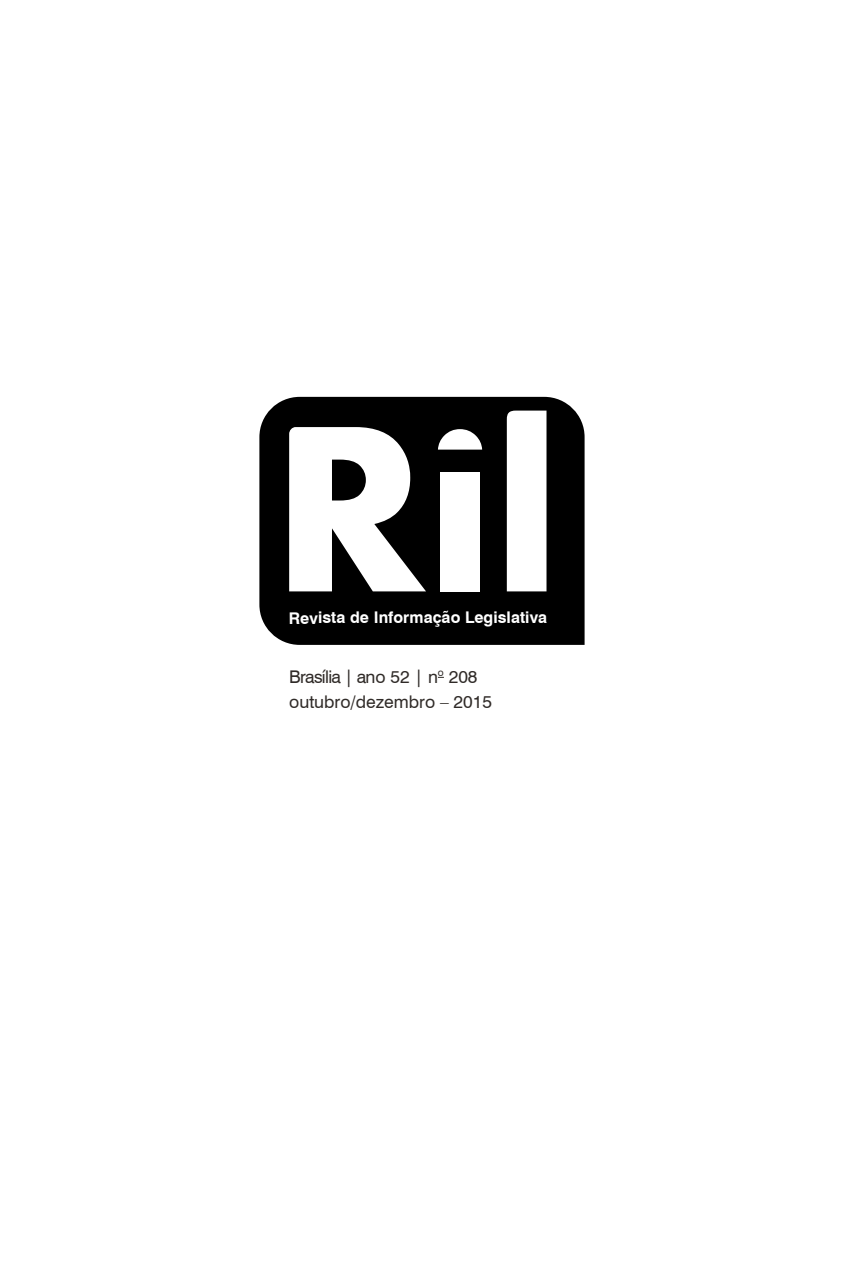
<style>
.page{position:relative;width:844px;height:1265px;background:#fff}
.page>*{position:absolute;margin:0;border:0;box-sizing:border-box;transform-origin:0 0}
.Folha_de_rosto{font:17.5px "Swiss 721 BT";color:#302b28}
.Folha_de_rosto-2{font:17.5px "Swiss 721 BT";letter-spacing:-.04em;color:#302b28}
.t1{font:700 16.1px "Swiss 721 BT";letter-spacing:-.01em;color:#fff}
</style>
<div class="page">
<div style="left:259px;top:397px;width:325px;height:248px;background:#000"></div>
<svg style="left:289px;top:427px;width:137px;height:164px"></svg>
<div style="left:440px;top:472px;width:39px;height:119px;background:#fff"></div>
<svg style="left:506px;top:411px;width:40px;height:180px"></svg>
<svg style="left:438px;top:429px;width:44px;height:21px"></svg>
<p class="t1" style="left:289px;top:608px;width:260px">Revista de Informação Legislativa</p>
<p class="Folha_de_rosto-2" style="left:289px;top:666px;width:190px">Brasília | ano 52 | n<sup>o</sup> 208</p>
<p class="Folha_de_rosto" style="left:289px;top:691px;width:204px">outubro/dezembro – 2015</p>
</div>
